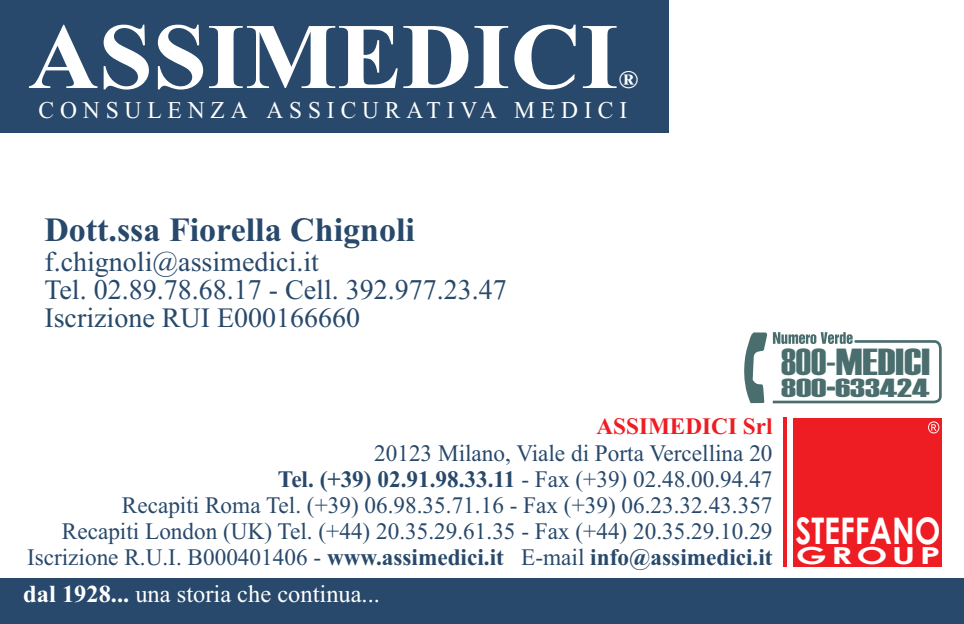
<style>
.page{position:relative;width:964px;height:624px;background:#fff}
.page>*{position:absolute;margin:0;border:0;box-sizing:border-box;transform-origin:0 0}
.t1{font:700 93.6px "Times New Roman";color:#fff;scale:1.04 1}
.t2{font:37.6px "Haettenschweiler";color:#496e6d;scale:1.04 1}
.t3{font:700 36.8px "Century Gothic";color:#fff;scale:.83 1}
.t4{font:700 34px "Times New Roman";color:#28496b}
.t5{font:28px/28.4px "Times New Roman";color:#28496b}
.t6{font:26.4px "Haettenschweiler";color:#496e6d;scale:1.5 1}
.t7{font:700 25.2px "Times New Roman";color:#fff;scale:1.04 1}
.t8{font:24.4px "Times New Roman";color:#fff}
.t9{font:24px "Times New Roman";letter-spacing:.255em;color:#fff}
.t10{font:23.6px/26px "Times New Roman";color:#28496b;text-align:right}
.t11{font:700 23.6px "Times New Roman";color:#ee1d23}
.t12{font:700 23.6px "Century Gothic";letter-spacing:.11em;color:#fff;scale:1.57 1}
.s1{font-style:inherit}
.s2{font-weight:700}
</style>
<div class="page">
<div style="left:0;top:0;width:668px;height:132px;background:#28496b"></div>
<div style="left:0;top:578px;width:964px;height:46px;background:#28496b"></div>
<svg style="left:744px;top:332px;width:23px;height:71px"></svg>
<svg style="left:773px;top:332px;width:169px;height:71px"></svg>
<div style="left:793px;top:418px;width:148px;height:149px;background:#ee1d23"></div>
<svg style="left:928px;top:421px;width:12px;height:13px"></svg>
<hr style="left:783px;top:417px;width:4px;height:150px;background:#ee1d23">
<h1 class="t1" style="left:28px;top:25px;width:569px">ASSIMEDICI</h1>
<p class="t7" style="left:619px;top:71px;width:20px">®</p>
<p class="t9" style="left:39px;top:101px;width:590px">CONSULENZA ASSICURATIVA MEDICI</p>
<h3 class="t4" style="left:44px;top:218px;width:372px">Dott.ssa Fiorella Chignoli</h3>
<p class="t5" style="left:44px;top:250px;width:464px">f.chignoli@assimedici.it<br>Tel. <span class="s1">02</span>.<span class="s1">89</span>.<span class="s1">78</span>.<span class="s1">68</span>.<span class="s1">17</span> - Cell. <span class="s1">392</span>.<span class="s1">977</span>.<span class="s1">23</span>.<span class="s1">47<br></span>Iscrizione RUI E000166660</p>
<p class="t11" style="left:596px;top:418px;width:178px">ASSIMEDICI Srl</p>
<p class="t10" style="left:27px;top:442px;width:747px">20123 Milano, Viale di Porta Vercellina 20<br><span class="s2">Tel. (+39) 02.91.98.33.11</span> - Fax (+39) 02.48.00.94.47<br>Recapiti Roma Tel. (+39) 06.98.35.71.16 - Fax (+39) 06.23.32.43.357<br>Recapiti London (UK) Tel. (+44) 20.35.29.61.35 - Fax (+44) 20.35.29.10.29<br>Iscrizione R.U.I. B000401406 - <span class="s2">www.assimedici.it</span> E-mail <span class="s2">info@assimedici.it</span></p>
<p class="t8" style="left:23px;top:585px;width:358px"><span class="s2">dal 1928...</span> una storia che continua...</p>
<h2 class="t2" style="left:781px;top:349px;width:145px">800-MEDICI</h2>
<h2 class="t2" style="left:826px;top:372px;width:10px">-</h2>
<p class="t6" style="left:781px;top:378px;width:100px">800-633424</p>
<h3 class="t3" style="left:795px;top:516px;width:176px">STEFFANO</h3>
<p class="t12" style="left:796px;top:546px;width:94px">GROUP</p>
</div>
